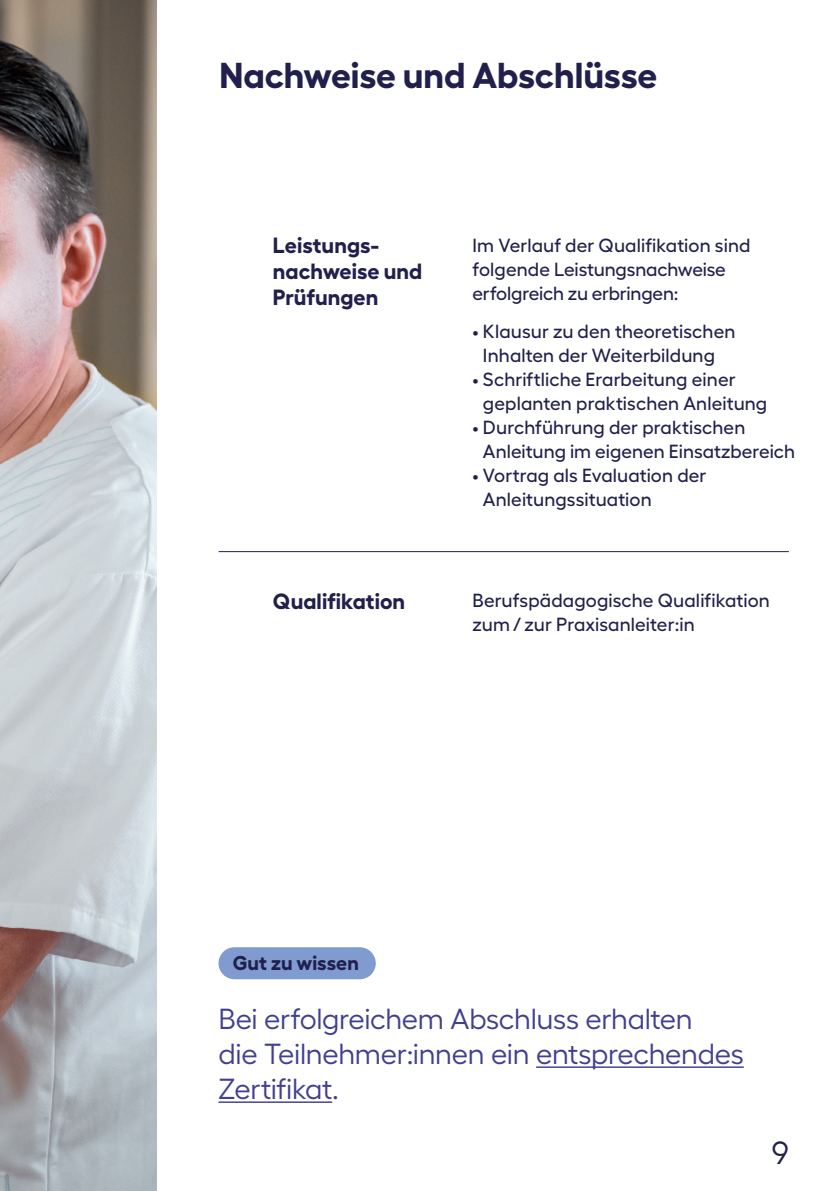
<style>
.page{position:relative;width:840px;height:1191px;background:#fff}
.page>*{position:absolute;margin:0;border:0;box-sizing:border-box;transform-origin:0 0}
.t1{font:700 36px "Hellix";letter-spacing:-.005em;color:#21204c}
.t2{font:32px "Hellix";color:#21204c}
.t3{font:29px/35px "Hellix";letter-spacing:-.01em;color:#413f90}
.t4{font:700 22px/26px "Hellix";letter-spacing:.005em;color:#21204c}
.t5{font:700 20px "Hellix";letter-spacing:.005em;color:#21204c}
.t6{font:500 19px/24px "Hellix";letter-spacing:.005em;color:#21204c}
</style>
<div class="page">
<img style="left:0;top:0;width:156px;height:1191px">
<hr style="left:536px;top:1066px;width:207px;height:1px;background:#413f90">
<hr style="left:218px;top:1101px;width:114px;height:1px;background:#413f90">
<div style="left:218px;top:947px;width:157px;height:32px;background:#7f9bd0;border-radius:16px"></div>
<hr style="left:218px;top:551px;width:570px;height:1px;background:#21204c">
<h1 class="t1" style="left:219px;top:47px;width:439px">Nachweise und Abschlüsse</h1>
<p class="t4" style="left:273px;top:230px;width:151px">Leistungs&shy;nachweise und<br>Prüfungen</p>
<p class="t4" style="left:273px;top:585px;width:134px">Qualifikation</p>
<p class="t6" style="left:472px;top:231px;width:279px">Im Verlauf der Qualifikation sind folgende Leistungsnachweise erfolgreich zu erbringen:</p>
<p class="t6" style="left:472px;top:317px;width:264px;text-align:center">• Klausur zu den theoretischen<br>Inhalten der Weiterbildung</p>
<p class="t6" style="left:482px;top:365px;width:286px;text-indent:-10px">• Schriftliche Erarbeitung einer geplanten praktischen Anleitung</p>
<p class="t6" style="left:482px;top:413px;width:313px;text-indent:-10px">• Durchführung der praktischen<br>Anleitung im eigenen Einsatzbereich</p>
<p class="t6" style="left:482px;top:461px;width:225px;text-indent:-10px">• Vortrag als Evaluation der<br>Anleitungssituation</p>
<p class="t6" style="left:472px;top:586px;width:299px">Berufspädagogische Qualifikation zum / zur Praxisanleiter:in</p>
<p class="t5" style="left:233px;top:947px;width:128px">Gut zu wissen</p>
<h3 class="t3" style="left:218px;top:998px;width:526px">Bei erfolgreichem Abschluss erhalten<br>die Teilnehmer:innen ein entsprechendes<br>Zertifikat.</h3>
<h2 class="t2" style="left:771px;top:1128px;width:19px">9</h2>
</div>
